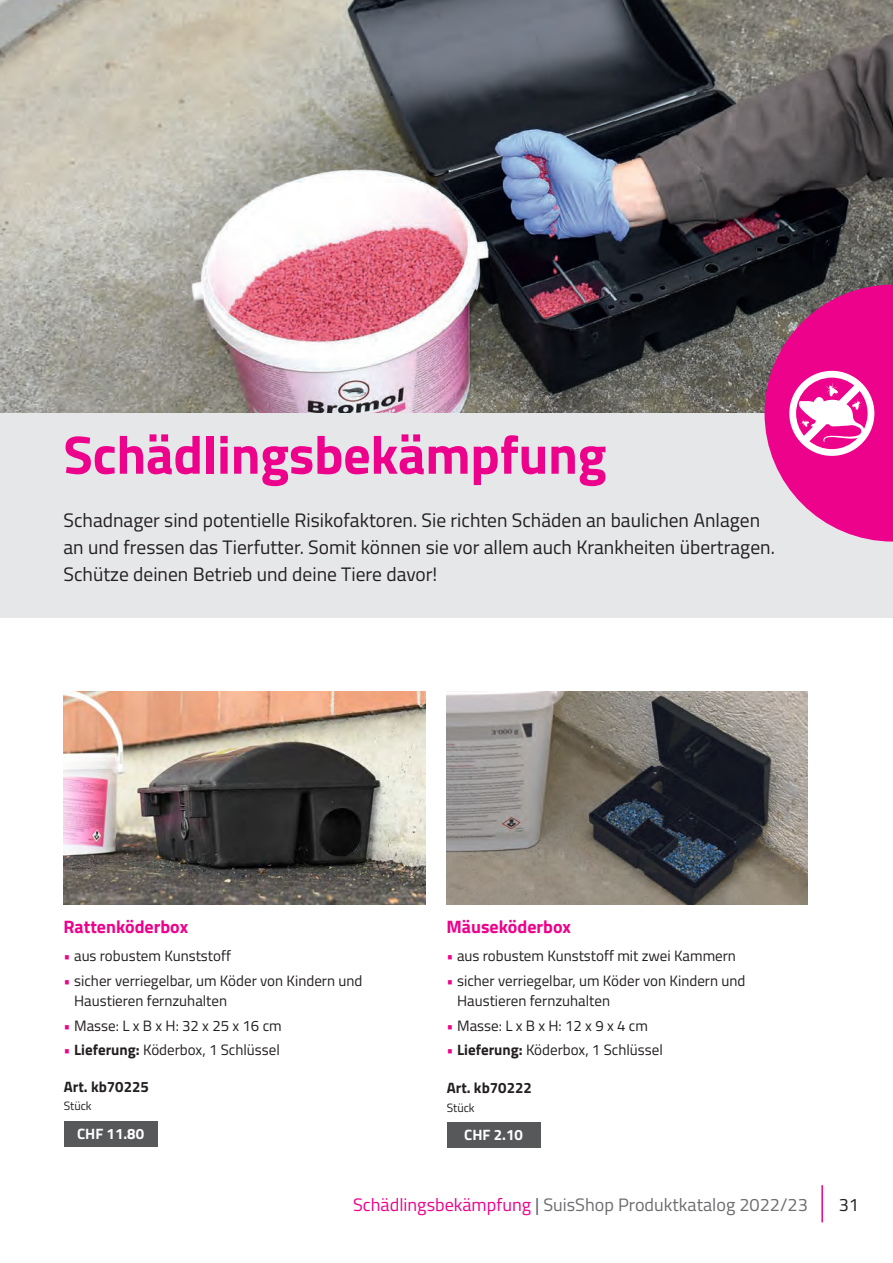
<style>
.page{position:relative;width:893px;height:1263px;background:#fff}
.page>*{position:absolute;margin:0;border:0;box-sizing:border-box;transform-origin:0 0}
.t1{font:700 54px "Titillium Web";letter-spacing:-.005em;color:#ed028c}
.t2{font:19.5px/27px "Titillium Web";color:#231f20}
.t3{font:18px "Titillium Web";color:#6c6d70}
.t4{font:700 18px "Titillium Web";color:#ed028c}
.t5{font:18px "Titillium Web";color:#231f20}
.t6{font:15px/20.2px "Titillium Web";color:#231f20}
.t7{font:700 15px "Titillium Web";color:#231f20}
.t8{font:700 15px "Titillium Web";color:#fff}
.t9{font:12px "Titillium Web";color:#231f20}
.s1{color:#ed028c}
.s2{font-weight:700}
.s3{color:#57585a}
</style>
<div class="page">
<hr style="left:821px;top:1185px;width:2px;height:37px;background:#ed028c">
<div style="left:0;top:413px;width:893px;height:204px;background:#e6e7e9"></div>
<img style="left:0;top:0;width:893px;height:412px">
<div style="left:64px;top:1121px;width:93px;height:26px;background:#57585a"></div>
<div style="left:447px;top:1123px;width:93px;height:25px;background:#57585a"></div>
<svg style="left:764px;top:18px;width:129px;height:600px"></svg>
<img style="left:64px;top:691px;width:361px;height:214px">
<img style="left:446px;top:691px;width:362px;height:214px">
<h1 class="t1" style="left:64px;top:414px;width:544px">Schädlingsbekämpfung</h1>
<h2 class="t2" style="left:64px;top:506px;width:710px">Schadnager sind potentielle Risikofaktoren. Sie richten Schäden an baulichen Anlagen an und fressen das Tierfutter. Somit können sie vor allem auch Krankheiten übertragen.<br>Schütze deinen Betrieb und deine Tiere davor!</h2>
<p class="t4" style="left:64px;top:912px;width:126px">Rattenköderbox</p>
<p class="t6" style="left:64px;top:945px;width:169px"><span class="s1">•</span> aus robustem Kunststoff</p>
<p class="t6" style="left:74px;top:970px;width:290px;text-indent:-11px"><span class="s1">•</span> sicher verriegelbar, um Köder von Kindern und<br>Haustieren fernzuhalten</p>
<p class="t6" style="left:64px;top:1014px;width:220px"><span class="s1">•</span> Masse: L x B x H: 32 x 25 x 16 cm</p>
<p class="t6" style="left:64px;top:1039px;width:218px"><span class="s1">•</span> <span class="s2">Lieferung:</span> Köderbox, 1 Schlüssel</p>
<p class="t7" style="left:64px;top:1075px;width:87px">Art. kb70225</p>
<p class="t9" style="left:64px;top:1097px;width:29px">Stück</p>
<p class="t8" style="left:77px;top:1122px;width:69px">CHF 11.80</p>
<p class="t4" style="left:446px;top:912px;width:126px">Mäuseköderbox</p>
<p class="t6" style="left:446px;top:945px;width:291px"><span class="s1">•</span> aus robustem Kunststoff mit zwei Kammern</p>
<p class="t6" style="left:457px;top:970px;width:290px;text-indent:-11px"><span class="s1">•</span> sicher verriegelbar, um Köder von Kindern und<br>Haustieren fernzuhalten</p>
<p class="t6" style="left:446px;top:1014px;width:203px"><span class="s1">•</span> Masse: L x B x H: 12 x 9 x 4 cm</p>
<p class="t6" style="left:446px;top:1039px;width:218px"><span class="s1">•</span> <span class="s2">Lieferung:</span> Köderbox, 1 Schlüssel</p>
<p class="t7" style="left:447px;top:1076px;width:87px">Art. kb70222</p>
<p class="t9" style="left:447px;top:1098px;width:29px">Stück</p>
<p class="t8" style="left:464px;top:1124px;width:60px">CHF 2.10</p>
<p class="t3" style="left:353px;top:1191px;width:456px"><span class="s1">Schädlingsbekämpfung</span> <span class="s3">|</span> SuisShop Produktkatalog 2022/23</p>
<p class="t5" style="left:839px;top:1192px;width:22px">31</p>
</div>
